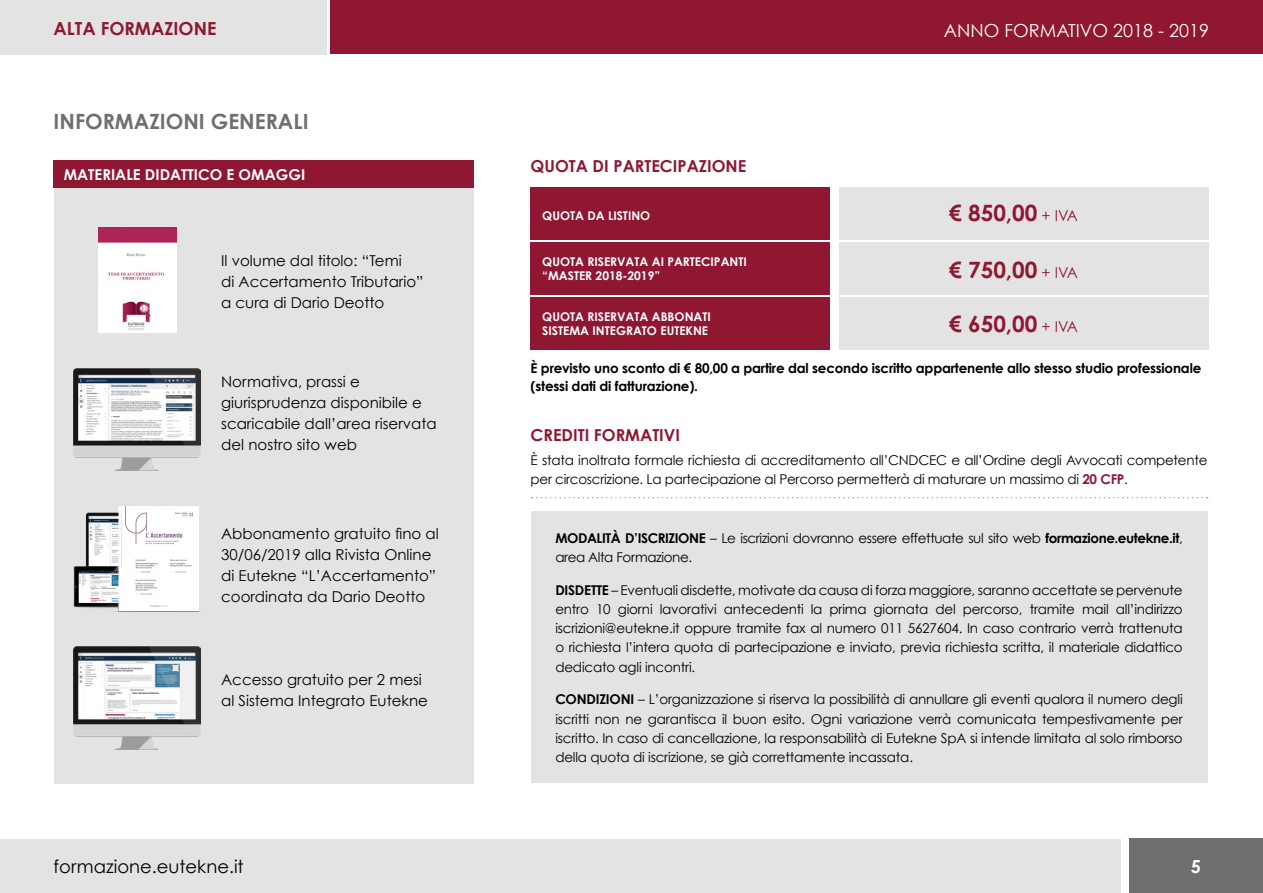
<style>
.page{position:relative;width:1263px;height:893px;background:#fff}
.page>*{position:absolute;margin:0;border:0;box-sizing:border-box;transform-origin:0 0}
.t1{font:700 22.5px "Century Gothic";color:#8f1731}
.t2{font:700 21px "Century Gothic";color:#706f6f}
.t3{font:18px "Century Gothic";color:#fff}
.t4{font:18px "Century Gothic";color:#000}
.t5{font:700 18px "Century Gothic";color:#8f1731}
.t6{font:700 18px "Century Gothic";color:#fff}
.t7{font:700 16.5px "Century Gothic";color:#8f1731}
.t8{font:15px/21px "Century Gothic";color:#000}
.t9{font:700 15px "Century Gothic";color:#fff}
.t10{font:13.5px/19.2px "Century Gothic";letter-spacing:-.02em;color:#000}
.t11{font:700 13.5px/18px "Century Gothic";letter-spacing:-.015em;color:#000}
.t12{font:700 12px/13.5px "Century Gothic";color:#fff}
.s1{font-weight:400;font-size:15px}
.s2{font-weight:700;color:#8f1731}
.s3{font-weight:700}
</style>
<div class="page">
<div style="left:0;top:0;width:327px;height:54px;background:#e3e3e3"></div>
<div style="left:331px;top:0;width:932px;height:54px;background:#8f1731"></div>
<div style="left:0;top:839px;width:1120px;height:54px;background:#e3e3e3"></div>
<div style="left:1129px;top:839px;width:134px;height:54px;background:#706f6f"></div>
<svg style="left:531px;top:497px;width:677px;height:1px"></svg>
<div style="left:531px;top:512px;width:676px;height:271px;background:#e3e3e3"></div>
<div style="left:839px;top:242px;width:370px;height:53px;background:#e3e3e3"></div>
<div style="left:839px;top:297px;width:370px;height:53px;background:#e3e3e3"></div>
<div style="left:839px;top:187px;width:370px;height:53px;background:#e3e3e3"></div>
<div style="left:531px;top:242px;width:299px;height:53px;background:#8f1731"></div>
<div style="left:531px;top:297px;width:299px;height:53px;background:#8f1731"></div>
<div style="left:531px;top:187px;width:299px;height:53px;background:#8f1731"></div>
<div style="left:54px;top:188px;width:420px;height:595px;background:#e3e3e3"></div>
<div style="left:54px;top:160px;width:420px;height:28px;background:#8f1731"></div>
<img style="left:73px;top:368px;width:127px;height:103px">
<img style="left:73px;top:506px;width:126px;height:105px">
<img style="left:73px;top:646px;width:127px;height:103px">
<img style="left:99px;top:228px;width:78px;height:105px">
<h3 class="t5" style="left:54px;top:17px;width:164px">ALTA FORMAZIONE</h3>
<h3 class="t3" style="left:944px;top:19px;width:266px">ANNO FORMATIVO 2018 - 2019</h3>
<h2 class="t2" style="left:54px;top:108px;width:256px">INFORMAZIONI GENERALI</h2>
<p class="t9" style="left:64px;top:165px;width:243px">MATERIALE DIDATTICO E OMAGGI</p>
<p class="t8" style="left:221px;top:250px;width:204px">Il volume dal titolo: “Temi<br>di Accertamento Tributario” a cura di Dario Deotto</p>
<p class="t8" style="left:221px;top:370px;width:217px">Normativa, prassi e giurisprudenza disponibile e scaricabile dall’area riservata del nostro sito web</p>
<p class="t8" style="left:221px;top:523px;width:219px">Abbonamento gratuito fino al<br>30/06/2019 alla Rivista Online di Eutekne “L’Accertamento” coordinata da Dario Deotto</p>
<p class="t8" style="left:221px;top:669px;width:208px">Accesso gratuito per 2 mesi al Sistema Integrato Eutekne</p>
<h3 class="t4" style="left:54px;top:855px;width:192px">formazione.eutekne.it</h3>
<p class="t7" style="left:531px;top:156px;width:217px">QUOTA DI PARTECIPAZIONE</p>
<p class="t12" style="left:542px;top:208px;width:109px">QUOTA DA LISTINO</p>
<p class="t12" style="left:542px;top:255px;width:206px">QUOTA RISERVATA AI PARTECIPANTI “MASTER 2018-2019”</p>
<p class="t12" style="left:542px;top:310px;width:170px">QUOTA RISERVATA ABBONATI<br>SISTEMA INTEGRATO EUTEKNE</p>
<h1 class="t1" style="left:949px;top:199px;width:130px">€ 850,00 <span class="s1">+ IVA</span></h1>
<h1 class="t1" style="left:949px;top:255px;width:130px">€ 750,00 <span class="s1">+ IVA</span></h1>
<h1 class="t1" style="left:949px;top:310px;width:130px">€ 650,00 <span class="s1">+ IVA</span></h1>
<p class="t11" style="left:531px;top:359px;width:672px">È previsto uno sconto di € 80,00 a partire dal secondo iscritto appartenente allo stesso studio professionale (stessi dati di fatturazione).</p>
<p class="t7" style="left:531px;top:425px;width:151px">CREDITI FORMATIVI</p>
<p class="t10" style="left:531px;top:450px;width:678px">È stata inoltrata formale richiesta di accreditamento all’CNDCEC e all’Ordine degli Avvocati competente per circoscrizione. La partecipazione al Percorso permetterà di maturare un massimo di <span class="s2">20 CFP</span>.</p>
<p class="t10" style="left:555px;top:528px;width:629px"><span class="s3">MODALITÀ D’ISCRIZIONE</span> – Le iscrizioni dovranno essere effettuate sul sito web <span class="s3">formazione.eutekne.it</span>, area Alta Formazione.</p>
<p class="t10" style="left:555px;top:580px;width:629px;text-align:justify"><span class="s3">DISDETTE</span> – Eventuali disdette, motivate da causa di forza maggiore, saranno accettate se pervenute entro 10 giorni lavorativi antecedenti la prima giornata del percorso, tramite mail all’indirizzo iscrizioni@eutekne.it oppure tramite fax al numero 011 5627604. In caso contrario verrà trattenuta o richiesta l’intera quota di partecipazione e inviato, previa richiesta scritta, il materiale didattico dedicato agli incontri.</p>
<p class="t10" style="left:555px;top:690px;width:629px;text-align:justify"><span class="s3">CONDIZIONI</span> – L’organizzazione si riserva la possibilità di annullare gli eventi qualora il numero degli iscritti non ne garantisca il buon esito. Ogni variazione verrà comunicata tempestivamente per iscritto. In caso di cancellazione, la responsabilità di Eutekne SpA si intende limitata al solo rimborso della quota di iscrizione, se già correttamente incassata.</p>
<h3 class="t6" style="left:1191px;top:855px;width:12px">5</h3>
</div>
